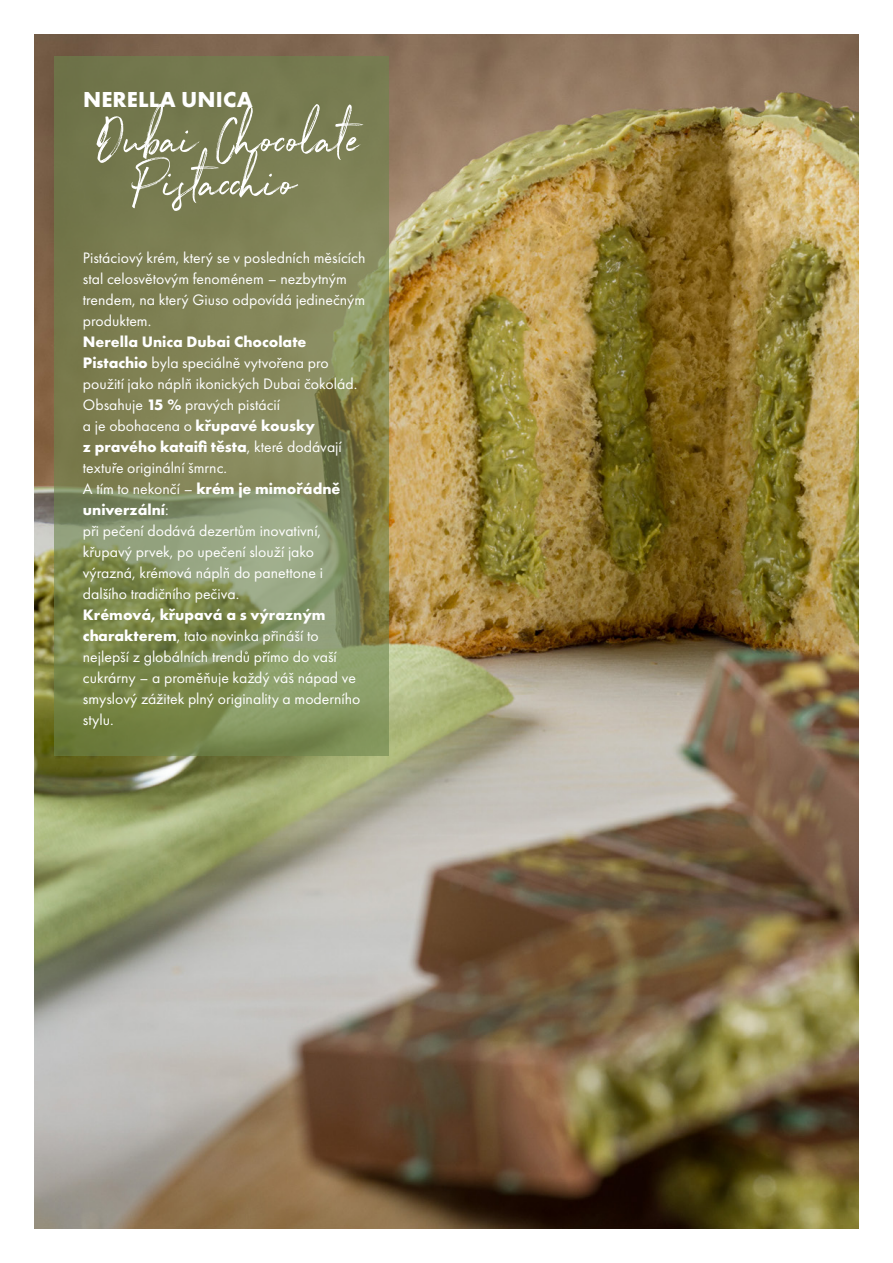
<style>
.page{position:relative;width:893px;height:1263px;background:#fff}
.page>*{position:absolute;margin:0;border:0;box-sizing:border-box;transform-origin:0 0}
.t1{font:56.7px "Northwell";color:#fff}
.t2{font:700 22.5px "Futura PT";letter-spacing:.01em;color:#fff}
.t3{font:15.75px/21px "Futura PT";color:#fff}
.t4{font:700 15.75px/21px "Futura PT";color:#fff}
.s1{font-weight:700}
.s2{font-weight:400}
</style>
<div class="page">
<img style="left:34px;top:34px;width:825px;height:1195px">
<svg style="left:55px;top:56px;width:334px;height:700px;background:#7f8556"></svg>
<p class="t2" style="left:83px;top:85px;width:171px">NERELLA UNICA</p>
<p class="t1" style="left:96px;top:99px;width:266px">Dubai Chocolate</p>
<p class="t1" style="left:131px;top:142px;width:166px">Pistacchio</p>
<p class="t3" style="left:83px;top:247px;width:284px">Pistáciový krém, který se v posledních měsících stal celosvětovým fenoménem – nezbytným trendem, na který Giuso odpovídá jedinečným produktem.</p>
<p class="t3" style="left:83px;top:331px;width:276px"><span class="s1">Nerella Unica Dubai Chocolate Pistachio</span> byla speciálně vytvořena pro použití jako náplň ikonických Dubai čokolád.<br>Obsahuje <span class="s1">15 %</span> pravých pistácií<br>a je obohacena o <span class="s1">křupavé kousky<br>z pravého kataifi těsta</span>, které dodávají textuře originální šmrnc.</p>
<p class="t4" style="left:83px;top:478px;width:259px"><span class="s2">A tím to nekončí –</span> krém je mimořádně univerzální<span class="s2">:</span></p>
<p class="t3" style="left:83px;top:520px;width:242px">při pečení dodává dezertům inovativní, křupavý prvek, po upečení slouží jako výrazná, krémová náplň do panettone i dalšího tradičního pečiva.</p>
<p class="t3" style="left:83px;top:604px;width:279px"><span class="s1">Krémová, křupavá a s výrazným charakterem</span>, tato novinka přináší to nejlepší z globálních trendů přímo do vaší cukrárny – a proměňuje každý váš nápad ve smyslový zážitek plný originality a moderního stylu.</p>
</div>
